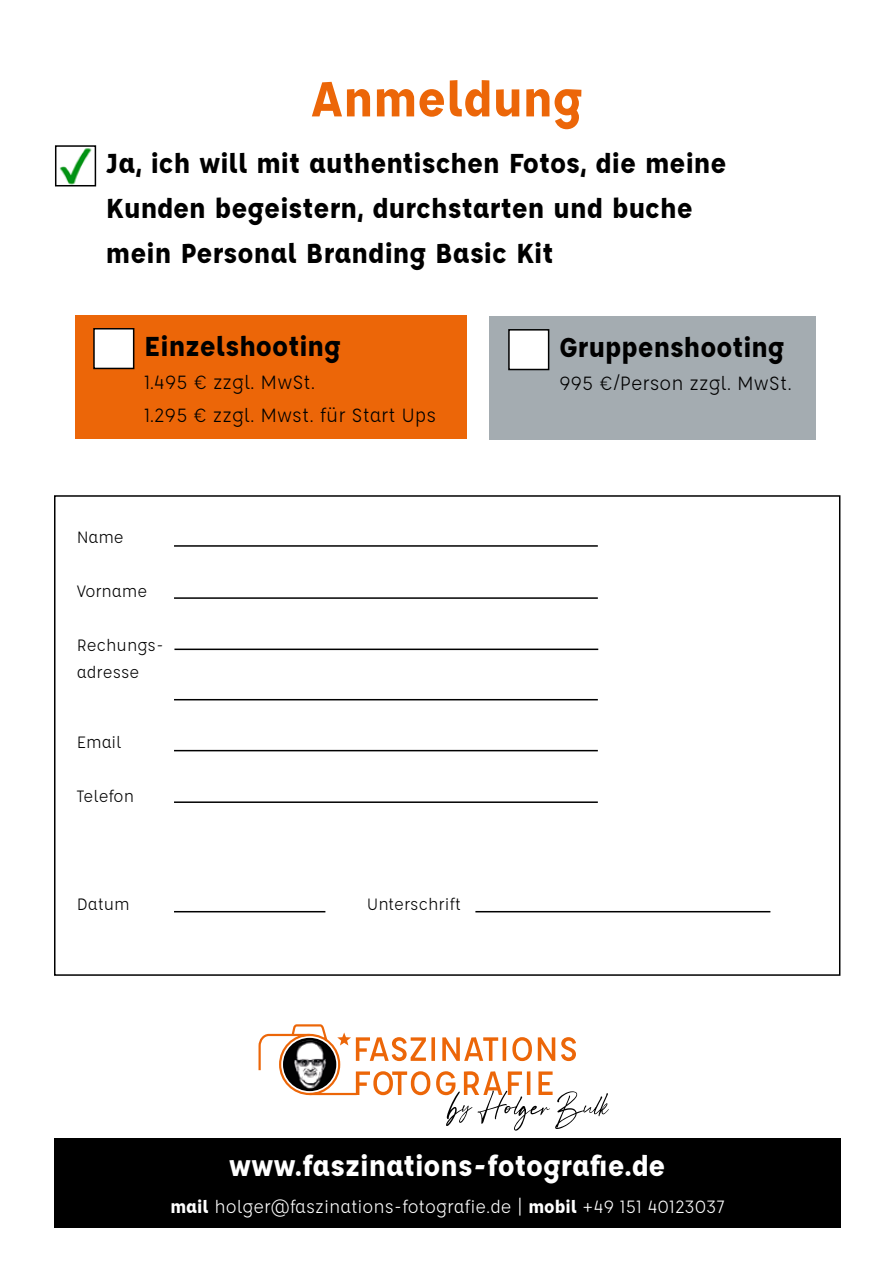
<style>
.page{position:relative;width:893px;height:1263px;background:#fff}
.page>*{position:absolute;margin:0;border:0;box-sizing:border-box;transform-origin:0 0}
.t1{font:700 54px "Affogato";color:#ec6608}
.t2{font:700 31.5px "Affogato";color:#fff}
.t3{font:700 30px/45px "Affogato";color:#000}
.t4{font:21px/33px "Affogato";color:#000}
.t5{font:19.5px "Affogato";color:#fff}
.t6{font:18px/27px "Affogato";color:#000}
.s1{font-weight:700}
</style>
<div class="page">
<svg style="left:259px;top:1024px;width:350px;height:106px"></svg>
<div style="left:54px;top:1138px;width:787px;height:90px;background:#000"></div>
<div style="left:75px;top:315px;width:392px;height:124px;background:#ec6608"></div>
<div style="left:54px;top:495px;width:786px;height:481px;border:2px solid #000"></div>
<img style="left:59px;top:148px;width:33px;height:35px">
<div style="left:55px;top:145px;width:41px;height:41px;border:2px solid #000"></div>
<div style="left:94px;top:329px;width:40px;height:39px;background:#fff"></div>
<div style="left:93px;top:328px;width:41px;height:41px;border:2px solid #000"></div>
<div style="left:490px;top:316px;width:326px;height:123px;background:#a4acb1"></div>
<div style="left:509px;top:330px;width:40px;height:39px;background:#fff"></div>
<div style="left:508px;top:329px;width:41px;height:41px;border:2px solid #000"></div>
<hr style="left:174px;top:545px;width:424px;height:2px;background:#000">
<hr style="left:174px;top:597px;width:424px;height:2px;background:#000">
<hr style="left:174px;top:699px;width:424px;height:1px;background:#000">
<hr style="left:174px;top:750px;width:424px;height:1px;background:#000">
<hr style="left:174px;top:801px;width:424px;height:2px;background:#000">
<hr style="left:174px;top:911px;width:151px;height:1px;background:#000">
<hr style="left:475px;top:911px;width:295px;height:1px;background:#000">
<hr style="left:174px;top:648px;width:424px;height:2px;background:#000">
<h1 class="t1" style="left:310px;top:64px;width:274px">Anmeldung</h1>
<p class="t3" style="left:106px;top:140px;width:622px">Ja, ich will mit authentischen Fotos, die meine<br>Kunden begeistern, durchstarten und buche mein Personal Branding Basic Kit</p>
<p class="t3" style="left:144px;top:323px;width:198px">Einzelshooting</p>
<p class="t4" style="left:144px;top:365px;width:293px">1.495 € zzgl. MwSt.<br>1.295 € zzgl. Mwst. für Start Ups</p>
<p class="t6" style="left:77px;top:523px;width:49px">Name</p>
<p class="t6" style="left:77px;top:577px;width:72px">Vorname</p>
<p class="t6" style="left:77px;top:631px;width:88px">Rechungs&shy;adresse</p>
<p class="t6" style="left:77px;top:729px;width:46px">Email</p>
<p class="t6" style="left:77px;top:783px;width:59px">Telefon</p>
<p class="t6" style="left:77px;top:891px;width:55px">Datum</p>
<p class="t6" style="left:367px;top:891px;width:95px">Unterschrift</p>
<p class="t3" style="left:559px;top:324px;width:227px">Gruppenshooting</p>
<p class="t4" style="left:559px;top:366px;width:234px">995 €/Person zzgl. MwSt.</p>
<p class="t2" style="left:229px;top:1145px;width:438px">www.faszinations-fotografie.de</p>
<p class="t5" style="left:170px;top:1195px;width:556px"><span class="s1">mail</span> holger@faszinations-fotografie.de | <span class="s1">mobil</span> +49 151 40123037</p>
</div>
